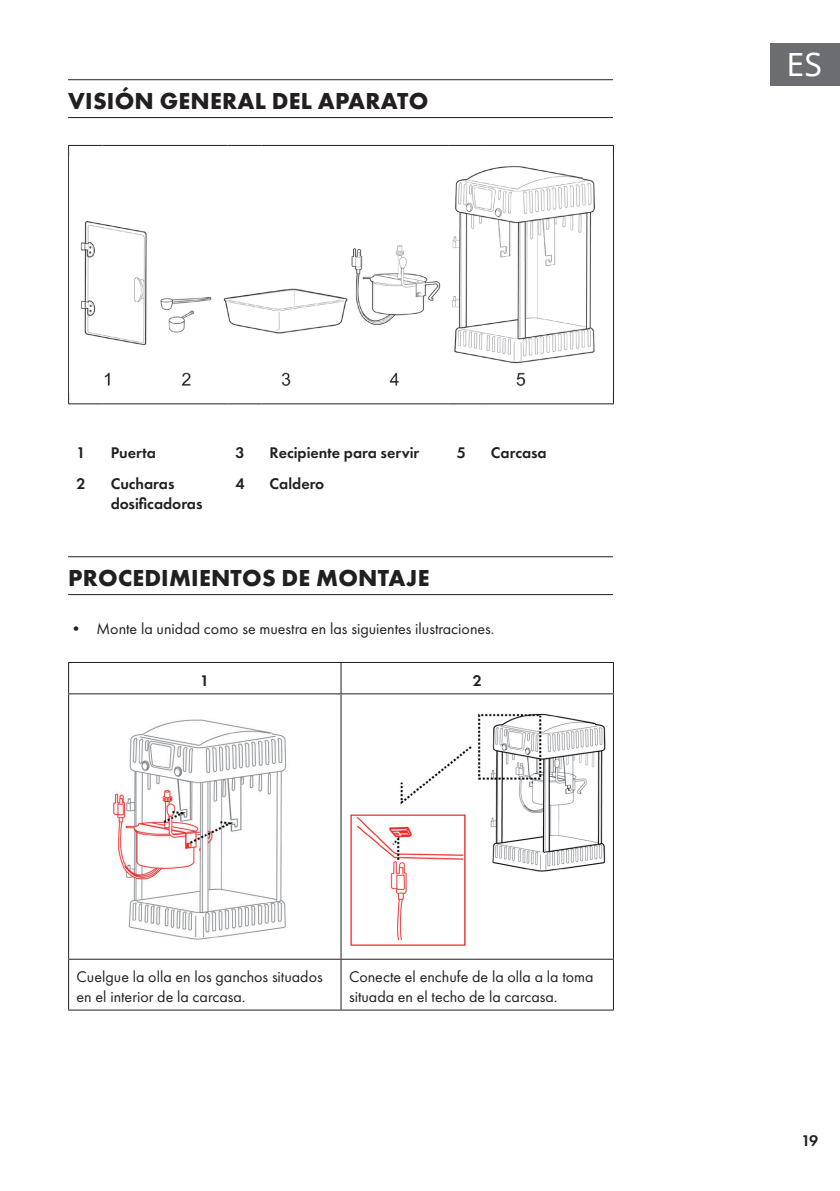
<style>
.page{position:relative;width:840px;height:1191px;background:#fff}
.page>*{position:absolute;margin:0;border:0;box-sizing:border-box;transform-origin:0 0}
.t1{font:32px "Noto Sans";color:#fff}
.t2{font:700 24px "Futura PTW08";letter-spacing:.01em;color:#231f20}
.t3{font:16px/20px "Futura PTW08";color:#231f20}
.t4{font:600 16px/20px "Futura PTW08";color:#231f20}
</style>
<div class="page">
<div style="left:770px;top:43px;width:69px;height:42px;background:#6c6d70"></div>
<hr style="left:68px;top:79px;width:544px;height:1px;background:#231f20">
<hr style="left:68px;top:117px;width:544px;height:1px;background:#231f20">
<hr style="left:68px;top:556px;width:544px;height:1px;background:#231f20">
<hr style="left:68px;top:594px;width:544px;height:1px;background:#231f20">
<hr style="left:68px;top:145px;width:35px;height:1px;background:#231f20">
<hr style="left:68px;top:146px;width:1px;height:257px;background:#231f20">
<hr style="left:103px;top:145px;width:124px;height:1px;background:#231f20">
<hr style="left:227px;top:145px;width:34px;height:1px;background:#231f20">
<hr style="left:261px;top:145px;width:187px;height:1px;background:#231f20">
<hr style="left:448px;top:145px;width:34px;height:1px;background:#231f20">
<hr style="left:482px;top:145px;width:131px;height:1px;background:#231f20">
<hr style="left:612px;top:146px;width:1px;height:257px;background:#231f20">
<hr style="left:68px;top:403px;width:35px;height:1px;background:#231f20">
<hr style="left:103px;top:403px;width:124px;height:1px;background:#231f20">
<hr style="left:227px;top:403px;width:34px;height:1px;background:#231f20">
<hr style="left:261px;top:403px;width:187px;height:1px;background:#231f20">
<hr style="left:448px;top:403px;width:34px;height:1px;background:#231f20">
<hr style="left:482px;top:403px;width:131px;height:1px;background:#231f20">
<img style="left:80px;top:166px;width:516px;height:221px">
<hr style="left:68px;top:662px;width:273px;height:1px;background:#231f20">
<hr style="left:68px;top:663px;width:1px;height:30px;background:#231f20">
<hr style="left:341px;top:662px;width:272px;height:1px;background:#231f20">
<hr style="left:340px;top:663px;width:1px;height:30px;background:#231f20">
<hr style="left:612px;top:663px;width:1px;height:30px;background:#231f20">
<hr style="left:68px;top:693px;width:273px;height:1px;background:#231f20">
<hr style="left:68px;top:694px;width:1px;height:264px;background:#231f20">
<hr style="left:341px;top:693px;width:272px;height:1px;background:#231f20">
<hr style="left:340px;top:694px;width:1px;height:264px;background:#231f20">
<hr style="left:612px;top:694px;width:1px;height:264px;background:#231f20">
<hr style="left:68px;top:958px;width:273px;height:1px;background:#231f20">
<hr style="left:68px;top:959px;width:1px;height:50px;background:#231f20">
<hr style="left:341px;top:958px;width:272px;height:1px;background:#231f20">
<hr style="left:340px;top:959px;width:1px;height:50px;background:#231f20">
<hr style="left:612px;top:959px;width:1px;height:50px;background:#231f20">
<hr style="left:68px;top:1009px;width:273px;height:1px;background:#231f20">
<hr style="left:341px;top:1009px;width:272px;height:1px;background:#231f20">
<img style="left:113px;top:719px;width:174px;height:221px">
<img style="left:350px;top:713px;width:256px;height:233px">
<h2 class="t2" style="left:68px;top:85px;width:361px">VISIÓN GENERAL DEL APARATO</h2>
<p class="t4" style="left:77px;top:442px;width:11px">1</p>
<p class="t4" style="left:111px;top:442px;width:47px">Puerta</p>
<p class="t4" style="left:235px;top:442px;width:11px">3</p>
<p class="t4" style="left:269px;top:442px;width:151px">Recipiente para servir</p>
<p class="t4" style="left:456px;top:442px;width:11px">5</p>
<p class="t4" style="left:490px;top:442px;width:57px">Carcasa</p>
<p class="t4" style="left:77px;top:474px;width:11px">2</p>
<p class="t4" style="left:111px;top:474px;width:93px">Cucharas dosificadoras</p>
<p class="t4" style="left:235px;top:474px;width:11px">4</p>
<p class="t4" style="left:269px;top:474px;width:56px">Caldero</p>
<h2 class="t2" style="left:68px;top:562px;width:362px">PROCEDIMIENTOS DE MONTAJE</h2>
<p class="t3" style="left:68px;top:618px;width:427px">• Monte la unidad como se muestra en las siguientes ilustraciones.</p>
<p class="t4" style="left:200px;top:670px;width:11px">1</p>
<p class="t4" style="left:472px;top:670px;width:11px">2</p>
<p class="t3" style="left:77px;top:966px;width:247px">Cuelgue la olla en los ganchos situados en el interior de la carcasa.</p>
<p class="t3" style="left:349px;top:966px;width:246px">Conecte el enchufe de la olla a la toma situada en el techo de la carcasa.</p>
<h1 class="t1" style="left:786px;top:42px;width:37px">ES</h1>
<p class="t4" style="left:801px;top:1130px;width:18px">19</p>
</div>
